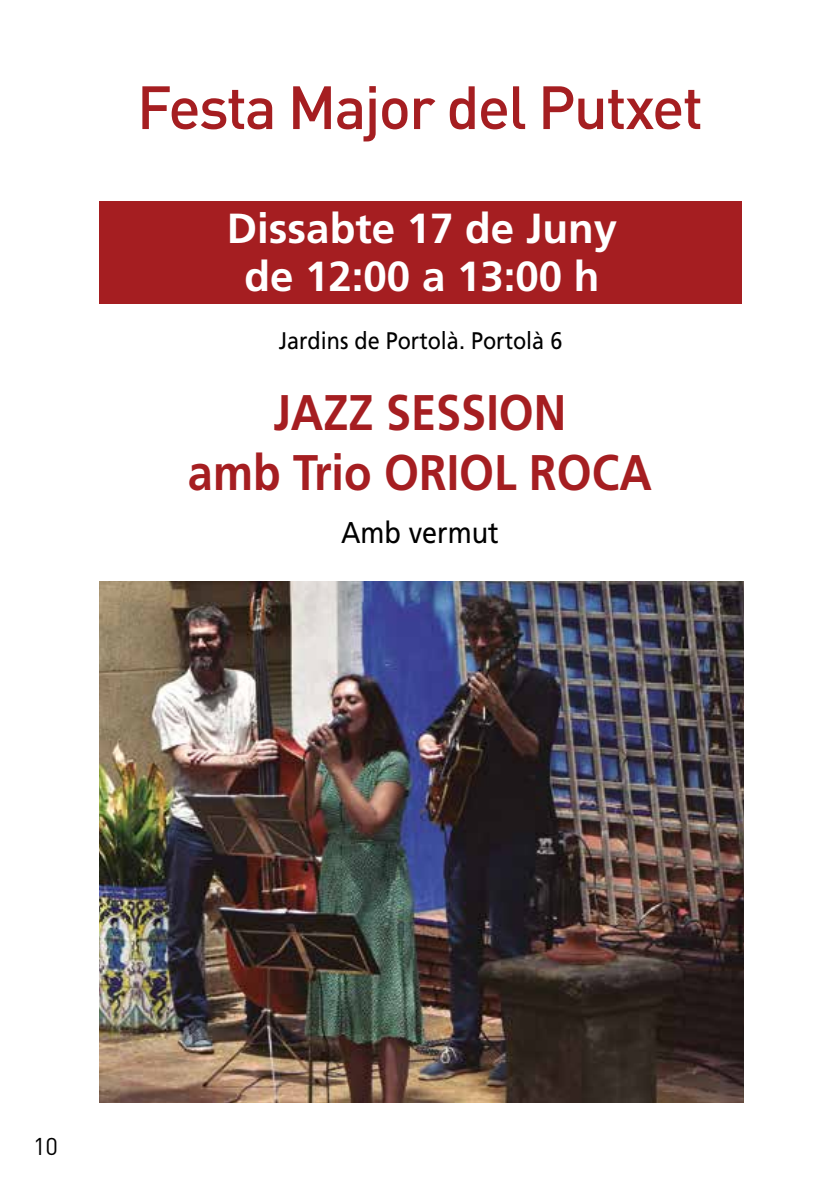
<style>
.page{position:relative;width:840px;height:1191px;background:#fff}
.page>*{position:absolute;margin:0;border:0;box-sizing:border-box;transform-origin:0 0}
.t1{font:500 60px "DIN Pro";letter-spacing:-.03em;color:#a51e21}
.t2{font:700 50px/60px "Frutiger";color:#a51e21;text-align:center;scale:.9 1}
.t3{font:700 42px/48px "Frutiger";color:#fff;text-align:center}
.t4{font:30px "Frutiger";color:#000;scale:.9 1}
.t5{font:24px "Frutiger";color:#000;scale:.9 1}
.t6{font:24px "DINOT";color:#000}
</style>
<div class="page">
<img style="left:100px;top:582px;width:642px;height:520px">
<div style="left:99px;top:201px;width:642px;height:102px;background:#a51e21"></div>
<h1 class="t1" style="left:137px;top:59px;width:567px">Festa Major del Putxet</h1>
<p class="t3" style="left:227px;top:204px;width:391px">Dissabte 17 de Juny de 12:00 a 13:00 h</p>
<p class="t5" style="left:278px;top:327px;width:316px">Jardins de Portolà. Portolà 6</p>
<p class="t2" style="left:188px;top:382px;width:516px">JAZZ SESSION<br>amb Trio ORIOL ROCA</p>
<p class="t4" style="left:341px;top:514px;width:177px">Amb vermut</p>
<p class="t6" style="left:33px;top:1131px;width:35px">10<sup>3</sup></p>
</div>
